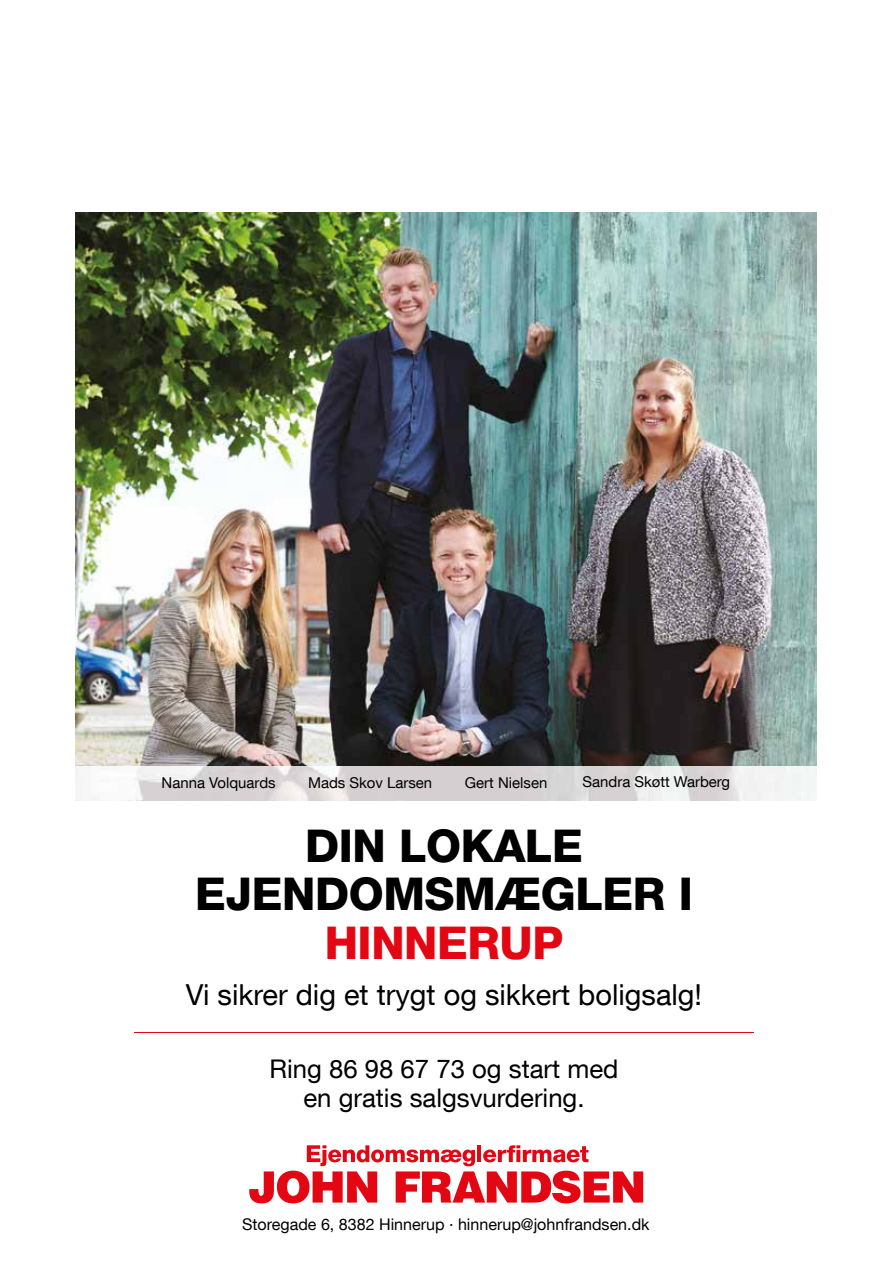
<style>
.page{position:relative;width:893px;height:1263px;background:#fff}
.page>*{position:absolute;margin:0;border:0;box-sizing:border-box;transform-origin:0 0}
.t1{font:800 45px/48.2px "Helvetica Neue LT Com";letter-spacing:-.01em;color:#000;text-align:center}
.t2{font:800 45px "Helvetica Neue LT Com";letter-spacing:-.01em;color:#e30613}
.t3{font:28.95px "Helvetica Neue LT Com";color:#000}
.t4{font:25.65px/29px "Helvetica Neue LT Com";color:#000;text-align:center}
.t5{font:16.05px "Helvetica Neue LT Com";color:#000}
.t6{font:15px "Helvetica Neue LT Com";color:#000}
.t7{font:700 10.95px "Helvetica Neue LT Com";color:#000}
</style>
<div class="page">
<hr style="left:134px;top:1032px;width:620px;height:1px;background:#e30613">
<svg style="left:249px;top:1145px;width:394px;height:58px"></svg>
<img style="left:75px;top:213px;width:741px;height:587px">
<p class="t7" style="left:482px;top:781px;width:66px">Gert Nielsen</p>
<h3 class="t6" style="left:582px;top:772px;width:149px">Sandra Skøtt Warberg</h3>
<p class="t7" style="left:204px;top:781px;width:230px">Nanna Volquards <sup>Mads</sup> <sup>Skov</sup> <sup>Larsen</sup></p>
<p class="t7" style="left:333px;top:781px;width:98px">Mads Skov Larsen</p>
<h3 class="t6" style="left:465px;top:773px;width:84px">Gert Nielsen</h3>
<h3 class="t6" style="left:162px;top:773px;width:116px">Nanna Volquards</h3>
<p class="t7" style="left:589px;top:781px;width:118px">Sandra Skøtt Warberg</p>
<h1 class="t1" style="left:195px;top:822px;width:499px">DIN LOKALE<br>EJENDOMSMÆGLER I</h1>
<h1 class="t2" style="left:325px;top:916px;width:240px">HINNERUP</h1>
<h2 class="t3" style="left:186px;top:977px;width:518px">Vi sikrer dig et trygt og sikkert boligsalg!</h2>
<h3 class="t4" style="left:270px;top:1053px;width:350px">Ring 86 98 67 73 og start med en gratis salgsvurdering.</h3>
<h3 class="t5" style="left:242px;top:1214px;width:409px">Storegade 6, 8382 Hinnerup · hinnerup@johnfrandsen.dk</h3>
</div>
